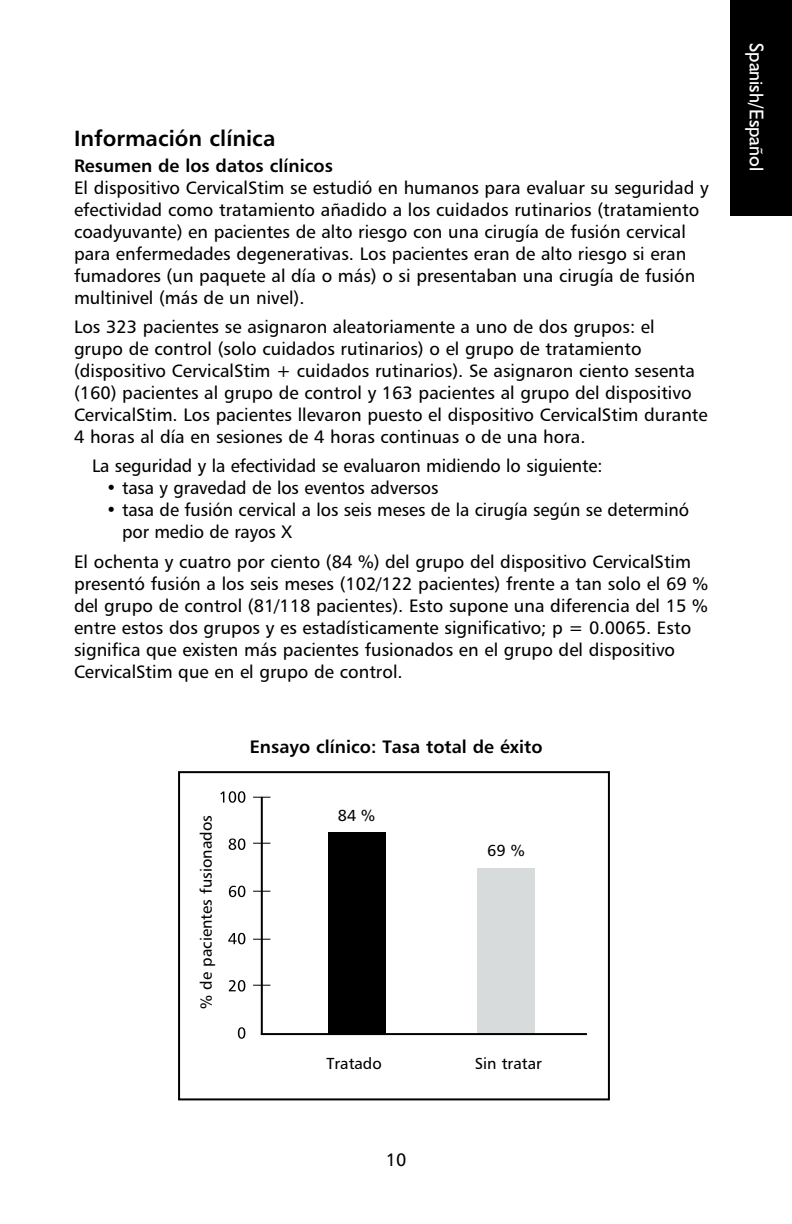
<style>
.page{position:relative;width:792px;height:1224px;background:#fff}
.page>*{position:absolute;margin:0;border:0;box-sizing:border-box;transform-origin:0 0}
.t1{font:22px "Humanist 777 BT Bold B";color:#000}
.t2{font:20px "Humanist 521 BT";color:#fff}
.t3{font:18px/22px "Humanist 777 BT Roman B";color:#000}
.t4{font:18px "Humanist 777 BT Bold B";color:#000}
.t5{font:16px "Humanist 777 BT Roman B";color:#000}
</style>
<div class="page">
<div style="left:178px;top:771px;width:432px;height:329px;border:2px solid #000"></div>
<div style="left:328px;top:832px;width:57px;height:202px;background:#000"></div>
<div style="left:477px;top:868px;width:58px;height:166px;background:#d8dbdc"></div>
<hr style="left:261px;top:1033px;width:326px;height:2px;background:#000">
<hr style="left:261px;top:797px;width:2px;height:238px;background:#000">
<svg style="left:220px;top:791px;width:25px;height:12px"></svg>
<svg style="left:229px;top:838px;width:16px;height:12px"></svg>
<svg style="left:229px;top:886px;width:16px;height:11px"></svg>
<svg style="left:228px;top:933px;width:17px;height:11px"></svg>
<svg style="left:229px;top:980px;width:16px;height:12px"></svg>
<svg style="left:238px;top:1027px;width:7px;height:12px"></svg>
<svg style="left:253px;top:797px;width:17px;height:1px"></svg>
<svg style="left:253px;top:843px;width:17px;height:1px"></svg>
<svg style="left:253px;top:891px;width:17px;height:1px"></svg>
<svg style="left:253px;top:939px;width:17px;height:1px"></svg>
<svg style="left:253px;top:985px;width:17px;height:1px"></svg>
<div style="left:730px;top:0;width:62px;height:216px;background:#000"></div>
<p class="t1" style="left:74px;top:124px;width:203px">Información clínica</p>
<p class="t4" style="left:74px;top:154px;width:260px">Resumen de los datos clínicos</p>
<p class="t3" style="left:74px;top:176px;width:636px">El dispositivo CervicalStim se estudió en humanos para evaluar su seguridad y efectividad como tratamiento añadido a los cuidados rutinarios (tratamiento coadyuvante) en pacientes de alto riesgo con una cirugía de fusión cervical para enfermedades degenerativas. Los pacientes eran de alto riesgo si eran fumadores (un paquete al día o más) o si presentaban una cirugía de fusión multinivel (más de un nivel).</p>
<p class="t3" style="left:74px;top:316px;width:635px">Los 323 pacientes se asignaron aleatoriamente a uno de dos grupos: el grupo de control (solo cuidados rutinarios) o el grupo de tratamiento (dispositivo CervicalStim + cuidados rutinarios). Se asignaron ciento sesenta (160) pacientes al grupo de control y 163 pacientes al grupo del dispositivo CervicalStim. Los pacientes llevaron puesto el dispositivo CervicalStim durante 4 horas al día en sesiones de 4 horas continuas o de una hora.</p>
<p class="t3" style="left:92px;top:455px;width:512px">La seguridad y la efectividad se evaluaron midiendo lo siguiente:</p>
<p class="t3" style="left:106px;top:477px;width:334px">• tasa y gravedad de los eventos adversos</p>
<p class="t3" style="left:122px;top:499px;width:569px;text-indent:-16px">• tasa de fusión cervical a los seis meses de la cirugía según se determinó por medio de rayos X</p>
<p class="t3" style="left:74px;top:550px;width:636px">El ochenta y cuatro por ciento (84 %) del grupo del dispositivo CervicalStim presentó fusión a los seis meses (102/122 pacientes) frente a tan solo el 69 % del grupo de control (81/118 pacientes). Esto supone una diferencia del 15 % entre estos dos grupos y es estadísticamente significativo; p = 0.0065. Esto significa que existen más pacientes fusionados en el grupo del dispositivo CervicalStim que en el grupo de control.</p>
<p class="t5" style="left:196px;top:1009px;width:195px;rotate:-90deg">% de pacientes fusionados</p>
<p class="t4" style="left:250px;top:736px;width:294px">Ensayo clínico: Tasa total de éxito</p>
<p class="t5" style="left:338px;top:805px;width:39px">84 %</p>
<p class="t5" style="left:487px;top:841px;width:39px">69 %</p>
<p class="t5" style="left:326px;top:1054px;width:57px">Tratado</p>
<p class="t5" style="left:475px;top:1054px;width:69px">Sin tratar</p>
<p class="t3" style="left:386px;top:1149px;width:22px">10</p>
<p class="t2" style="left:769px;top:43px;width:129px;rotate:90deg">Spanish/Español</p>
</div>
